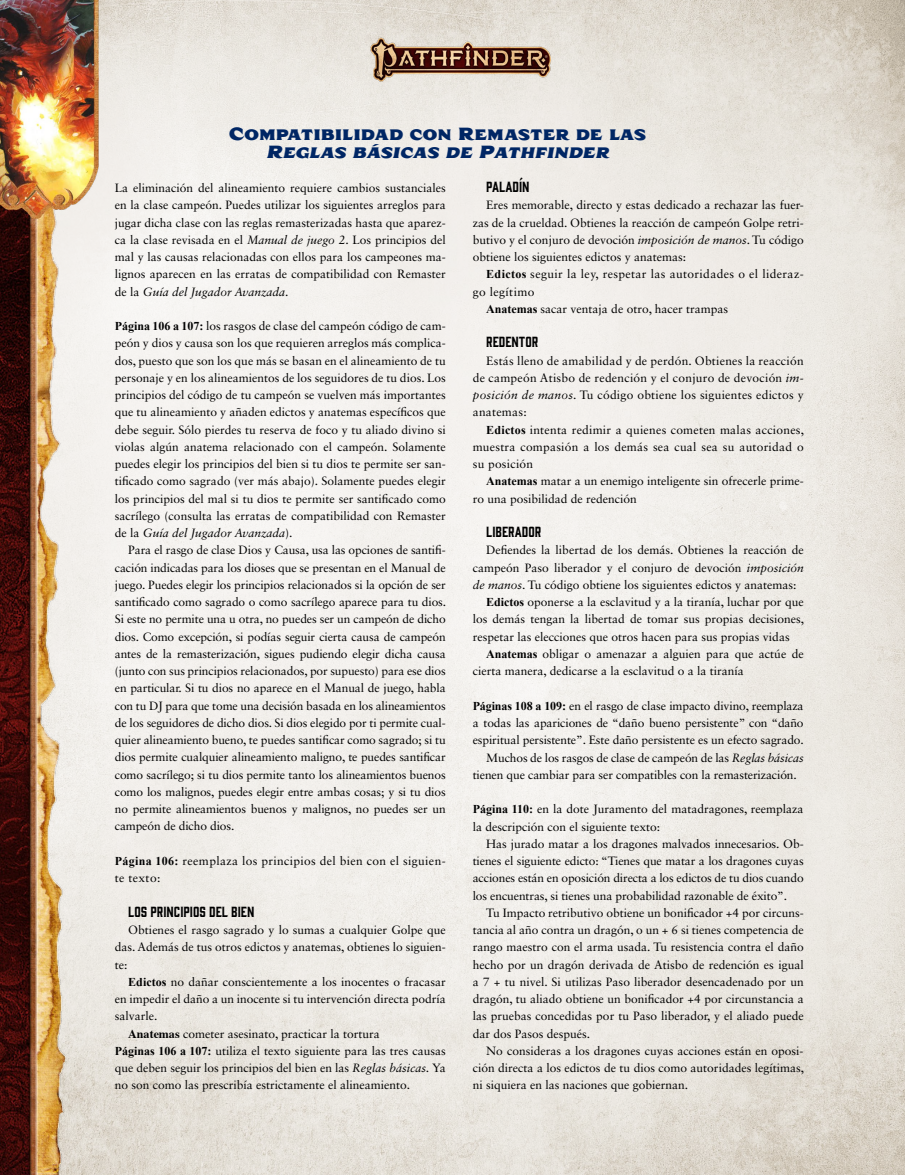
<style>
.page{position:relative;width:905px;height:1175px;background:#fff}
.page>*{position:absolute;margin:0;border:0;box-sizing:border-box;transform-origin:0 0}
.t1{font:21px "Taroca";color:#002664}
.t2{font:italic 21px "Taroca";color:#002664}
.t3{font:13.5px "Gin W00";color:#000}
.t4{font:12px/17.2px "Sabon LT Std";color:#000;text-align:justify}
.t5{font:12px/17.2px "Sabon LT Std";letter-spacing:.03em;color:#000}
.s1{font-style:italic}
.s2{font-family:"Times New Roman";font-weight:700}
.s3{font-family:"Times";font-weight:700}
</style>
<div class="page">
<img style="left:106px;top:0;width:798px;height:1174px">
<img style="left:351px;top:19px;width:218px;height:81px">
<img style="left:0;top:0;width:106px;height:1174px">
<h1 class="t1" style="left:229px;top:124px;width:418px">Compatibilidad con Remaster de las</h1>
<h1 class="t2" style="left:266px;top:142px;width:348px">Reglas básicas de Pathfinder</h1>
<p class="t4" style="left:115px;top:179px;width:332px">La eliminación del alineamiento requiere cambios sustanciales en la clase campeón. Puedes utilizar los siguientes arreglos para jugar dicha clase con las reglas remasterizadas hasta que aparez&shy;ca la clase revisada en el <span class="s1">Manual de juego 2</span>. Los principios del mal y las causas relacionadas con ellos para los campeones ma&shy;lignos aparecen en las erratas de compatibilidad con Remaster de la <span class="s1">Guía del Jugador Avanzada</span>.</p>
<p class="t4" style="left:115px;top:317px;width:332px"><span class="s2">Página 106 a 107:</span> los rasgos de clase del campeón código de cam&shy;peón y dios y causa son los que requieren arreglos más complica&shy;dos, puesto que son los que más se basan en el alineamiento de tu personaje y en los alineamientos de los seguidores de tu dios. Los principios del código de tu campeón se vuelven más importantes que tu alineamiento y añaden edictos y anatemas específicos que debe seguir. Sólo pierdes tu reserva de foco y tu aliado divino si violas algún anatema relacionado con el campeón. Solamente puedes elegir los principios del bien si tu dios te permite ser san&shy;tificado como sagrado (ver más abajo). Solamente puedes elegir los principios del mal si tu dios te permite ser santificado como sacrílego (consulta las erratas de compatibilidad con Remaster de la <span class="s1">Guía del Jugador Avanzada</span>).</p>
<p class="t4" style="left:115px;top:541px;width:333px;text-indent:14px">Para el rasgo de clase Dios y Causa, usa las opciones de santifi&shy;cación indicadas para los dioses que se presentan en el Manual de juego. Puedes elegir los principios relacionados si la opción de ser santificado como sagrado o como sacrílego aparece para tu dios.<br>Si este no permite una u otra, no puedes ser un campeón de dicho dios. Como excepción, si podías seguir cierta causa de campeón antes de la remasterización, sigues pudiendo elegir dicha causa (junto con sus principios relacionados, por supuesto) para ese dios en particular. Si tu dios no aparece en el Manual de juego, habla con tu DJ para que tome una decisión basada en los alineamientos de los seguidores de dicho dios. Si dios elegido por ti permite cual&shy;quier alineamiento bueno, te puedes santificar como sagrado; si tu dios permite cualquier alineamiento maligno, te puedes santificar como sacrílego; si tu dios permite tanto los alineamientos buenos como los malignos, puedes elegir entre ambas cosas; y si tu dios no permite alineamientos buenos y malignos, no puedes ser un campeón de dicho dios.</p>
<p class="t5" style="left:115px;top:852px;width:332px"><span class="s2">Página 106:</span> reemplaza los principios del bien con el siguien&shy;te texto:</p>
<p class="t3" style="left:128px;top:902px;width:128px">LOS PRINCIPIOS DEL BIEN</p>
<p class="t4" style="left:115px;top:921px;width:332px;text-indent:14px">Obtienes el rasgo sagrado y lo sumas a cualquier Golpe que das. Además de tus otros edictos y anatemas, obtienes lo siguien&shy;te:</p>
<p class="t4" style="left:128px;top:973px;width:319px"><span class="s2">Edictos</span> no dañar conscientemente a los inocentes o fracasar</p>
<p class="t4" style="left:115px;top:990px;width:332px">en impedir el daño a un inocente si tu intervención directa podría</p>
<p class="t4" style="left:115px;top:1007px;width:44px">salvarle.</p>
<p class="t4" style="left:128px;top:1024px;width:253px"><span class="s3">Anatemas</span> cometer asesinato, practicar la tortura</p>
<p class="t4" style="left:115px;top:1042px;width:332px"><span class="s2">Páginas 106 a 107:</span> utiliza el texto siguiente para las tres causas</p>
<p class="t4" style="left:115px;top:1059px;width:332px">que deben seguir los principios del bien en las <span class="s1">Reglas básicas.</span> Ya</p>
<p class="t4" style="left:115px;top:1076px;width:297px">no son como las prescribía estrictamente el alineamiento.</p>
<p class="t3" style="left:486px;top:177px;width:45px">PALADÍN</p>
<p class="t4" style="left:472px;top:196px;width:332px;text-indent:14px">Eres memorable, directo y estas dedicado a rechazar las fuer&shy;zas de la crueldad. Obtienes la reacción de campeón Golpe retri&shy;butivo y el conjuro de devoción <span class="s1">imposición de manos</span>. Tu código obtiene los siguientes edictos y anatemas:</p>
<p class="t5" style="left:486px;top:265px;width:319px"><span class="s2">Edictos</span> seguir la ley, respetar las autoridades o el lideraz-</p>
<p class="t5" style="left:472px;top:283px;width:63px">go legítimo</p>
<p class="t4" style="left:486px;top:300px;width:243px"><span class="s2">Anatemas</span> sacar ventaja de otro, hacer trampas</p>
<p class="t3" style="left:486px;top:333px;width:54px">REDENTOR</p>
<p class="t4" style="left:472px;top:352px;width:332px;text-indent:14px">Estás lleno de amabilidad y de perdón. Obtienes la reacción de campeón Atisbo de redención y el conjuro de devoción <span class="s1">im&shy;posición de manos</span>. Tu código obtiene los siguientes edictos y anatemas:</p>
<p class="t4" style="left:472px;top:421px;width:333px;text-indent:14px"><span class="s2">Edictos</span> intenta redimir a quienes cometen malas acciones, muestra compasión a los demás sea cual sea su autoridad o su posición</p>
<p class="t4" style="left:472px;top:472px;width:332px;text-indent:14px"><span class="s2">Anatemas</span> matar a un enemigo inteligente sin ofrecerle prime&shy;ro una posibilidad de redención</p>
<p class="t3" style="left:486px;top:522px;width:56px">LIBERADOR</p>
<p class="t4" style="left:486px;top:541px;width:319px">Defiendes la libertad de los demás. Obtienes la reacción de</p>
<p class="t4" style="left:472px;top:559px;width:332px">campeón Paso liberador y el conjuro de devoción <span class="s1">imposición</span></p>
<p class="t4" style="left:472px;top:576px;width:325px"><span class="s1">de manos</span>. Tu código obtiene los siguientes edictos y anatemas:</p>
<p class="t4" style="left:486px;top:593px;width:319px"><span class="s2">Edictos</span> oponerse a la esclavitud y a la tiranía, luchar por que</p>
<p class="t4" style="left:472px;top:610px;width:333px">los demás tengan la libertad de tomar sus propias decisiones,</p>
<p class="t4" style="left:472px;top:628px;width:318px">respetar las elecciones que otros hacen para sus propias vidas</p>
<p class="t4" style="left:486px;top:645px;width:319px"><span class="s2">Anatemas</span> obligar o amenazar a alguien para que actúe de</p>
<p class="t4" style="left:472px;top:662px;width:272px">cierta manera, dedicarse a la esclavitud o a la tiranía</p>
<p class="t4" style="left:472px;top:697px;width:332px"><span class="s2">Páginas 108 a 109:</span> en el rasgo de clase impacto divino, reemplaza</p>
<p class="t4" style="left:472px;top:714px;width:332px">a todas las apariciones de “daño bueno persistente” con “daño</p>
<p class="t4" style="left:472px;top:731px;width:332px">espiritual persistente”. Este daño persistente es un efecto sagrado.</p>
<p class="t4" style="left:486px;top:748px;width:319px">Muchos de los rasgos de clase de campeón de las <span class="s1">Reglas básicas</span></p>
<p class="t4" style="left:472px;top:766px;width:325px">tienen que cambiar para ser compatibles con la remasterización.</p>
<p class="t4" style="left:472px;top:800px;width:332px"><span class="s2">Página 110:</span> en la dote Juramento del matadragones, reemplaza la descripción con el siguiente texto:</p>
<p class="t4" style="left:472px;top:835px;width:332px;text-indent:14px">Has jurado matar a los dragones malvados innecesarios. Ob&shy;tienes el siguiente edicto: “Tienes que matar a los dragones cuyas acciones están en oposición directa a los edictos de tu dios cuando los encuentras, si tienes una probabilidad razonable de éxito”.</p>
<p class="t4" style="left:472px;top:903px;width:332px;text-indent:14px">Tu Impacto retributivo obtiene un bonificador +4 por circuns&shy;tancia al año contra un dragón, o un + 6 si tienes competencia de rango maestro con el arma usada. Tu resistencia contra el daño hecho por un dragón derivada de Atisbo de redención es igual a 7 + tu nivel. Si utilizas Paso liberador desencadenado por un dragón, tu aliado obtiene un bonificador +4 por circunstancia a las pruebas concedidas por tu Paso liberador, y el aliado puede dar dos Pasos después.</p>
<p class="t4" style="left:472px;top:1041px;width:333px;text-indent:14px">No consideras a los dragones cuyas acciones están en oposi&shy;ción directa a los edictos de tu dios como autoridades legítimas, ni siquiera en las naciones que gobiernan.</p>
</div>
